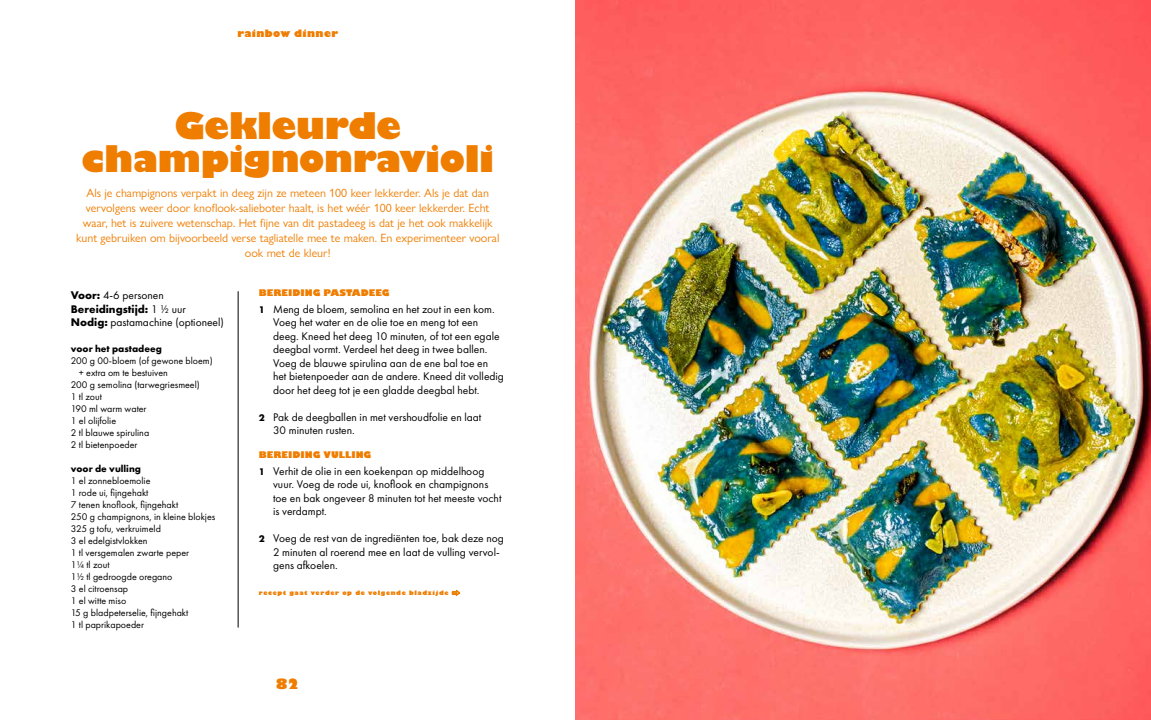
<style>
.page{position:relative;width:1151px;height:720px;background:#fff}
.page>*{position:absolute;margin:0;border:0;box-sizing:border-box;transform-origin:0 0}
.t1{font:800 36px/33px "Gill Sans Nova";letter-spacing:-.015em;color:#ef7d00;text-align:center}
.t2{font:800 14px "Gill Sans Nova";color:#ef7d00}
.t3{font:12px/15px "Gill Sans Nova";color:#ef7d00;text-align:center}
.t4{font:11.5px/13.5px "Futura PT";color:#000}
.t5{font:10px/12px "Futura PT";color:#000}
.t6{font:700 10px "Futura PT";color:#000}
.t7{font:800 10px "Gill Sans Nova";letter-spacing:.04em;color:#ef7d00}
.t8{font:800 9px "Gill Sans Nova";color:#ef7d00}
.t9{font:800 6px "Gill Sans Nova";letter-spacing:.1em;color:#ef7d00}
.s1{font-weight:700}
.s2{font-weight:700;font-size:10px}
</style>
<div class="page">
<svg style="left:452px;top:590px;width:8px;height:6px"></svg>
<hr style="left:238px;top:291px;width:1px;height:337px;background:#000">
<img style="left:575px;top:0;width:576px;height:720px">
<p class="t7" style="left:237px;top:25px;width:102px">rainbow dinner</p>
<h1 class="t1" style="left:81px;top:107px;width:414px">Gekleurde champignonravioli</h1>
<p class="t3" style="left:76px;top:186px;width:425px">Als je champignons verpakt in deeg zijn ze meteen 100 keer lekkerder. Als je dat dan vervolgens weer door knoflook-salieboter haalt, is het wéér 100 keer lekkerder. Echt waar, het is zuivere wetenschap. Het fijne van dit pastadeeg is dat je het ook makkelijk kunt gebruiken om bijvoorbeeld verse tagliatelle mee te maken. En experimenteer vooral ook met de kleur!</p>
<p class="t4" style="left:71px;top:288px;width:155px"><span class="s1">Voor:</span> 4-6 personen<br><span class="s1">Bereidingstijd:</span> 1 ½ uur<br><span class="s1">Nodig:</span> pastamachine (optioneel)</p>
<p class="t6" style="left:71px;top:342px;width:93px">voor het pastadeeg</p>
<p class="t5" style="left:71px;top:354px;width:143px">200 g 00-bloem (of gewone bloem)</p>
<p class="t5" style="left:79px;top:366px;width:91px">+ extra om te bestuiven</p>
<p class="t5" style="left:71px;top:378px;width:130px">200 g semolina (tarwegriesmeel)</p>
<p class="t5" style="left:71px;top:390px;width:33px">1 tl zout</p>
<p class="t5" style="left:71px;top:402px;width:77px">190 ml warm water</p>
<p class="t5" style="left:71px;top:414px;width:47px">1 el olijfolie</p>
<p class="t5" style="left:71px;top:426px;width:80px">2 tl blauwe spirulina</p>
<p class="t5" style="left:71px;top:438px;width:68px">2 tl bietenpoeder</p>
<p class="t6" style="left:71px;top:462px;width:72px">voor de vulling</p>
<p class="t5" style="left:71px;top:474px;width:146px">1 el zonnebloemolie<br>1 rode ui, fijngehakt<br>7 tenen knoflook, fijngehakt<br>250 g champignons, in kleine blokjes<br>325 g tofu, verkruimeld<br>3 el edelgistvlokken<br>1 tl versgemalen zwarte peper<br>1¼ tl zout<br>1½ tl gedroogde oregano<br>3 el citroensap<br>1 el witte miso<br>15 g bladpeterselie, fijngehakt<br>1 tl paprikapoeder</p>
<p class="t8" style="left:259px;top:286px;width:132px">BEREIDING PASTADEEG</p>
<p class="t4" style="left:273px;top:302px;width:232px;text-indent:-14px"><span class="s2">1</span> Meng de bloem, semolina en het zout in een kom.<br>Voeg het water en de olie toe en meng tot een deeg. Kneed het deeg 10 minuten, of tot een egale deegbal vormt. Verdeel het deeg in twee ballen.<br>Voeg de blauwe spirulina aan de ene bal toe en het bietenpoeder aan de andere. Kneed dit volledig door het deeg tot je een gladde deegbal hebt.</p>
<p class="t4" style="left:273px;top:410px;width:210px;text-indent:-14px"><span class="s2">2</span> Pak de deegballen in met vershoudfolie en laat<br>30 minuten rusten.</p>
<p class="t8" style="left:259px;top:448px;width:114px">BEREIDING VULLING</p>
<p class="t4" style="left:273px;top:464px;width:230px;text-indent:-14px"><span class="s2">1</span> Verhit de olie in een koekenpan op middelhoog vuur. Voeg de rode ui, knoflook en champignons toe en bak ongeveer 8 minuten tot het meeste vocht is verdampt.</p>
<p class="t4" style="left:273px;top:531px;width:232px;text-indent:-14px"><span class="s2">2</span> Voeg de rest van de ingrediënten toe, bak deze nog<br>2 minuten al roerend mee en laat de vulling vervol&shy;gens afkoelen.</p>
<p class="t9" style="left:259px;top:588px;width:191px">recept gaat verder op de volgende bladzijde</p>
<p class="t2" style="left:276px;top:673px;width:25px">82</p>
</div>
